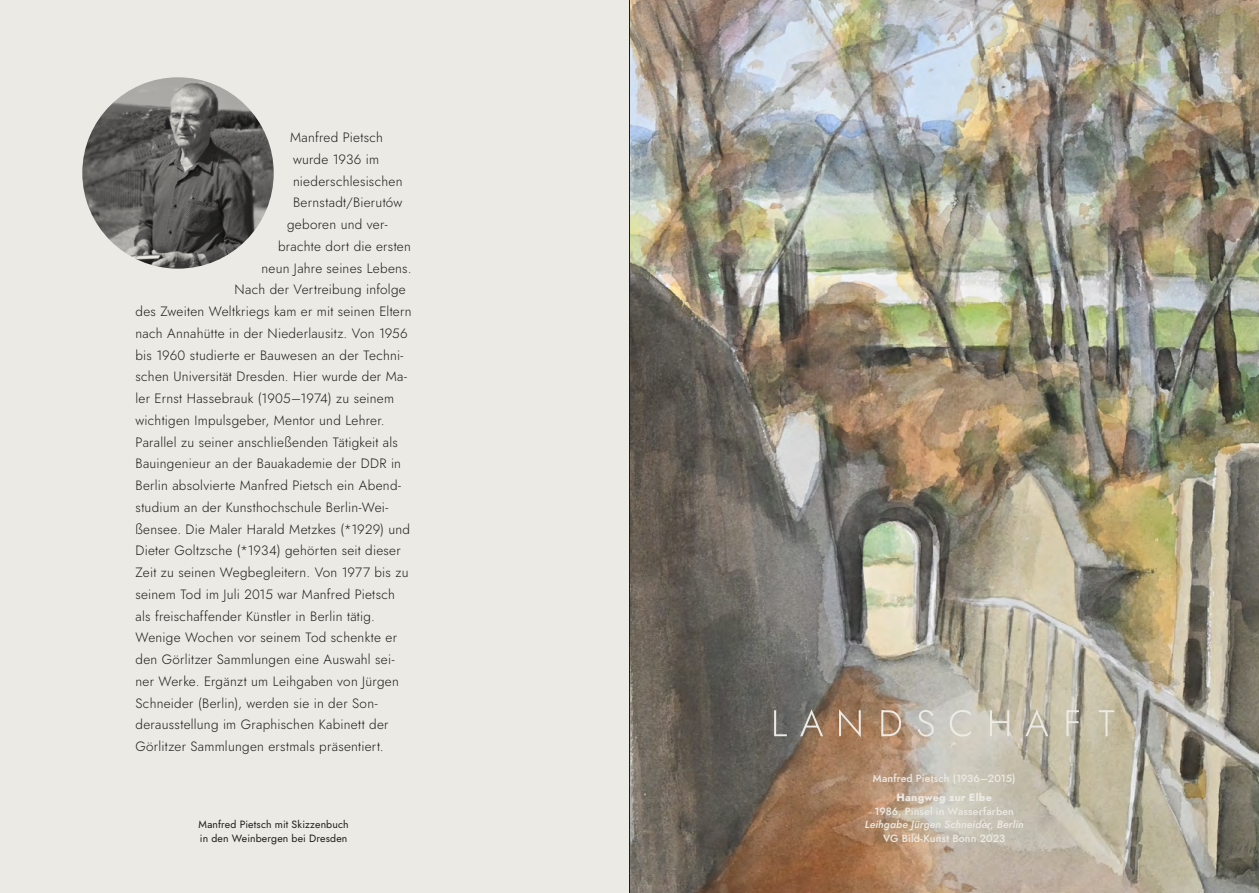
<style>
.page{position:relative;width:1259px;height:893px;background:#fff}
.page>*{position:absolute;margin:0;border:0;box-sizing:border-box;transform-origin:0 0}
.t1{font:300 13.5px "Jost";letter-spacing:.02em;color:#1d1d1b}
.t2{font:500 10.5px "Jost";letter-spacing:.015em;color:#eceae4}
.t3{font:10.5px/13.5px "Jost";letter-spacing:.015em;color:#1d1d1b}
.t4{font:italic 500 10.5px "Jost";letter-spacing:.015em;color:#eceae4}
.t5{font:800 10.5px "Jost";letter-spacing:.02em;color:#eceae4}
</style>
<div class="page">
<img style="left:630px;top:0;width:629px;height:893px">
<div style="left:0;top:0;width:629px;height:893px;background:#eceae4"></div>
<img style="left:82px;top:77px;width:192px;height:192px;border-radius:96px">
<svg style="left:774px;top:710px;width:13px;height:26px"></svg>
<svg style="left:800px;top:709px;width:23px;height:27px"></svg>
<svg style="left:839px;top:709px;width:22px;height:28px"></svg>
<svg style="left:881px;top:710px;width:20px;height:26px"></svg>
<svg style="left:917px;top:710px;width:16px;height:26px"></svg>
<svg style="left:949px;top:710px;width:21px;height:26px"></svg>
<hr style="left:990px;top:710px;width:2px;height:26px;background:#eceae4">
<svg style="left:992px;top:721px;width:15px;height:2px"></svg>
<hr style="left:1007px;top:710px;width:2px;height:26px;background:#eceae4">
<svg style="left:1025px;top:709px;width:23px;height:27px"></svg>
<hr style="left:1066px;top:710px;width:2px;height:26px;background:#eceae4">
<svg style="left:1068px;top:710px;width:11px;height:2px"></svg>
<svg style="left:1068px;top:721px;width:10px;height:2px"></svg>
<svg style="left:1098px;top:710px;width:16px;height:26px"></svg>
<hr style="left:629px;top:0;width:1px;height:893px;background:#1d1d1b">
<p class="t1" style="left:290px;top:128px;width:94px">Manfred Pietsch</p>
<p class="t1" style="left:293px;top:150px;width:88px">wurde 1936 im</p>
<p class="t1" style="left:293px;top:172px;width:111px">niederschlesischen</p>
<p class="t1" style="left:293px;top:193px;width:111px">Bernstadt/Bierutów</p>
<p class="t1" style="left:287px;top:215px;width:102px">geboren und ver-</p>
<p class="t1" style="left:278px;top:237px;width:134px">brachte dort die ersten</p>
<p class="t1" style="left:261px;top:259px;width:152px">neun Jahre seines Lebens.</p>
<p class="t1" style="left:234px;top:280px;width:173px">Nach der Vertreibung infolge</p>
<p class="t1" style="left:135px;top:302px;width:278px">des Zweiten Weltkriegs kam er mit seinen Eltern</p>
<p class="t1" style="left:135px;top:324px;width:274px">nach Annahütte in der Niederlausitz. Von 1956</p>
<p class="t1" style="left:135px;top:346px;width:269px">bis 1960 studierte er Bauwesen an der Techni-</p>
<p class="t1" style="left:135px;top:367px;width:273px">schen Universität Dresden. Hier wurde der Ma-</p>
<p class="t1" style="left:135px;top:389px;width:260px">ler Ernst Hassebrauk (1905–1974) zu seinem</p>
<p class="t1" style="left:135px;top:411px;width:251px">wichtigen Impulsgeber, Mentor und Lehrer.</p>
<p class="t1" style="left:135px;top:433px;width:264px">Parallel zu seiner anschließenden Tätigkeit als</p>
<p class="t1" style="left:135px;top:454px;width:267px">Bauingenieur an der Bauakademie der DDR in</p>
<p class="t1" style="left:135px;top:476px;width:267px">Berlin absolvierte Manfred Pietsch ein Abend-</p>
<p class="t1" style="left:135px;top:498px;width:254px">studium an der Kunsthochschule Berlin-Wei-</p>
<p class="t1" style="left:135px;top:520px;width:276px">ßensee. Die Maler Harald Metzkes (*1929) und</p>
<p class="t1" style="left:135px;top:541px;width:267px">Dieter Goltzsche (*1934) gehörten seit dieser</p>
<p class="t1" style="left:135px;top:563px;width:274px">Zeit zu seinen Wegbegleitern. Von 1977 bis zu</p>
<p class="t1" style="left:135px;top:585px;width:261px">seinem Tod im Juli 2015 war Manfred Pietsch</p>
<p class="t1" style="left:135px;top:607px;width:241px">als freischaffender Künstler in Berlin tätig.</p>
<p class="t1" style="left:135px;top:628px;width:263px">Wenige Wochen vor seinem Tod schenkte er</p>
<p class="t1" style="left:135px;top:650px;width:260px">den Görlitzer Sammlungen eine Auswahl sei-</p>
<p class="t1" style="left:135px;top:672px;width:265px">ner Werke. Ergänzt um Leihgaben von Jürgen</p>
<p class="t1" style="left:135px;top:694px;width:244px">Schneider (Berlin), werden sie in der Son-</p>
<p class="t1" style="left:135px;top:715px;width:255px">derausstellung im Graphischen Kabinett der</p>
<p class="t1" style="left:135px;top:737px;width:250px">Görlitzer Sammlungen erstmals präsentiert.</p>
<p class="t3" style="left:199px;top:818px;width:152px">Manfred Pietsch mit Skizzenbuch in den Weinbergen bei Dresden</p>
<p class="t2" style="left:873px;top:771px;width:144px">Manfred Pietsch (1936–2015)</p>
<p class="t5" style="left:896px;top:791px;width:97px">Hangweg zur Elbe</p>
<p class="t2" style="left:874px;top:804px;width:141px">1986, Pinsel in Wasserfarben</p>
<p class="t4" style="left:864px;top:818px;width:160px">Leihgabe Jürgen Schneider, Berlin</p>
<p class="t2" style="left:883px;top:831px;width:124px">VG Bild-Kunst Bonn 2023</p>
</div>
